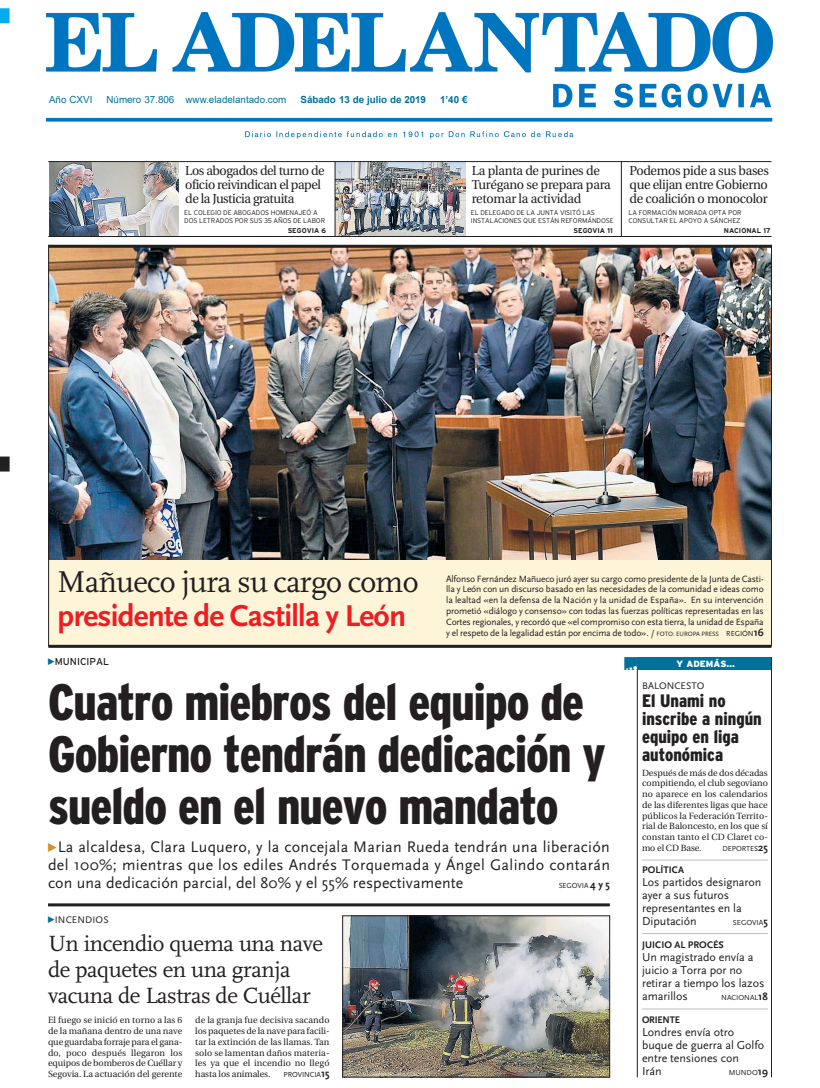
<style>
.page{position:relative;width:820px;height:1088px;background:#fff}
.page>*{position:absolute;margin:0;border:0;box-sizing:border-box;transform-origin:0 0}
.PRIMERA_título_4_col{font:900 condensed 51px/52px "Interstate Adobe";letter-spacing:-.02em;color:#231f20}
.Pie_engatillado_text{font:700 31.4px/34px "Scala Sans";letter-spacing:-.025em;color:#ee1d23}
.D_Titulo_DB{font:23px "FF Scala";letter-spacing:-.02em;color:#231f20}
.PRIMERA_título_4_col-2{font:900 condensed 18px/18px "Interstate Adobe";color:#231f20}
.Subtitulo_DB{font:16px/18px "Scala Sans";letter-spacing:.01em;color:#231f20;text-align:justify}
.V_Repor_Tit2col{font:13px/14px "Utopia";letter-spacing:-.025em;color:#231f20}
.PRIMERA_texto__y_ade{font:12px/13px "Scala Sans";letter-spacing:-.005em;color:#231f20}
.PRIMERA_epígrafe__y{font:700 10px "Scala Sans";letter-spacing:.005em;color:#231f20}
.PRIMERA_epígrafe__y-2{font:10px "Scala Sans";letter-spacing:.005em;color:#231f20}
.V_Epigrafe_sumario_D{font:10px "Scala Sans";letter-spacing:.015em;color:#231f20}
.V_Epigrafe_sumario_D-2{font:10px "Interstate Adobe";color:#231f20}
.PRIMERA_epígrafe__y-3{font:700 10px "Scala Sans";letter-spacing:-.02em;color:#231f20}
.t1{font:9.8px "Arial";color:#00719b}
.t2{font:700 9.8px "Arial";letter-spacing:-.005em;color:#00719b}
.Pie_engatillado_text-2{font:9.5px/10.8px "Scala Sans";letter-spacing:-.02em;color:#231f20;text-align:justify}
.Normal_primera_línea{font:9px/10.8px "Utopia";color:#231f20;text-align:justify}
.PRIMERA_epígrafe_neg{font:900 9px "Interstate Adobe";color:#fff}
.PRIMERA_texto__y_ade-2{font:7.6px "Scala Sans";color:#231f20}
.Normal_primera_línea-2{font:7.6px "Scala Sans";letter-spacing:-.015em;color:#231f20}
.Subtitulo_DB-2{font:7.6px "Scala Sans";letter-spacing:-.01em;color:#231f20}
.t3{font:700 7px "Interstate Adobe";color:#231f20}
.t4{font:300 6.9px/8.4px "Interstate Adobe";letter-spacing:-.015em;color:#231f20}
.s1{font-family:"FF Scala";font-weight:400;color:#231f20}
.s2{color:#00719b}
.s3{font-size:6.5px}
.s4{font-size:7.6px}
.s5{font-weight:700;font-size:10.8px}
.s6{color:#d8902a}
</style>
<div class="page">
<img style="left:45px;top:13px;width:729px;height:126px">
<div style="left:0;top:8px;width:10px;height:15px;background:#00aeef"></div>
<div style="left:0;top:457px;width:10px;height:15px;background:#231f20"></div>
<hr style="left:637px;top:670px;width:1px;height:407px;background:#231f20">
<hr style="left:642px;top:859px;width:125px;height:1px;background:#bcbdc0">
<div style="left:637px;top:657px;width:134px;height:13px;background:#00719b"></div>
<hr style="left:642px;top:933px;width:125px;height:1px;background:#bcbdc0">
<hr style="left:642px;top:1008px;width:125px;height:1px;background:#bcbdc0">
<img style="left:336px;top:162px;width:129px;height:74px">
<hr style="left:335px;top:161px;width:1px;height:75px;background:#231f20">
<img style="left:49px;top:162px;width:130px;height:74px">
<hr style="left:621px;top:161px;width:1px;height:75px;background:#231f20">
<hr style="left:48px;top:161px;width:723px;height:1px;background:#231f20">
<hr style="left:48px;top:236px;width:723px;height:1px;background:#231f20">
<hr style="left:48px;top:903px;width:561px;height:3px;background:#231f20">
<img style="left:344px;top:918px;width:263px;height:157px">
<div style="left:342px;top:916px;width:267px;height:161px;border:1px solid #231f20"></div>
<img style="left:49px;top:248px;width:722px;height:312px">
<div style="left:48px;top:560px;width:723px;height:86px;background:#fef4d8"></div>
<hr style="left:49px;top:245px;width:722px;height:3px;background:#231f20">
<hr style="left:48px;top:645px;width:723px;height:3px;background:#231f20">
<hr style="left:48px;top:245px;width:1px;height:401px;background:#231f20">
<hr style="left:771px;top:245px;width:1px;height:401px;background:#231f20">
<hr style="left:771px;top:657px;width:1px;height:420px;background:#231f20">
<p class="t1" style="left:49px;top:92px;width:45px">Año CXVI</p>
<p class="t1" style="left:106px;top:92px;width:181px">Número 37.806 www.eladelantado.com</p>
<p class="t2" style="left:300px;top:92px;width:127px">Sábado 13 de julio de 2019</p>
<p class="t2" style="left:440px;top:92px;width:29px">1’40 €</p>
<p class="V_Repor_Tit2col" style="left:185px;top:163px;width:141px">Los abogados del turno de oficio reivindican el papel de la Justicia gratuita</p>
<p class="V_Repor_Tit2col" style="left:472px;top:163px;width:140px">La planta de purines de<br>Turégano se prepara para retomar la actividad</p>
<p class="V_Repor_Tit2col" style="left:629px;top:163px;width:141px;text-align:justify">Podemos pide a sus bases que elijan entre Gobierno de coalición o monocolor</p>
<p class="t4" style="left:184px;top:208px;width:142px">EL COLEGIO DE ABOGADOS HOMENAJEÓ A<br>DOS LETRADOS POR SUS 35 AÑOS DE LABOR</p>
<p class="t4" style="left:471px;top:208px;width:144px">EL DELEGADO DE LA JUNTA VISITÓ LAS<br>INSTALACIONES QUE ESTÁN REFORMÁNDOSE</p>
<p class="t4" style="left:628px;top:208px;width:115px">LA FORMACIÓN MORADA OPTA POR<br>CONSULTAR EL APOYO A SÁNCHEZ</p>
<p class="t3" style="left:287px;top:227px;width:40px">SEGOVIA 6</p>
<p class="t3" style="left:573px;top:227px;width:41px">SEGOVIA 11</p>
<p class="t3" style="left:723px;top:227px;width:48px">NACIONAL 17</p>
<p class="Pie_engatillado_text" style="left:57px;top:566px;width:362px"><span class="s1">Mañueco jura su cargo como </span>presidente de Castilla y León</p>
<p class="V_Epigrafe_sumario_D-2" style="left:48px;top:656px;width:63px"><span class="s2">✔</span>MUNICIPAL</p>
<p class="Pie_engatillado_text-2" style="left:446px;top:573px;width:319px">Alfonso Fernández Mañueco juró ayer su cargo como presidente de la Junta de Casti&shy;lla y León con un discurso basado en las necesidades de la comunidad e ideas como la lealtad «en la defensa de la Nación y la unidad de España». En su intervención prometió «diálogo y consenso» con todas las fuerzas políticas representadas en las Cortes regionales, y recordó que «el compromiso con esta tierra, la unidad de España y el respeto de la legalidad están por encima de todo». / <span class="s3">FOTO: EUROPA PRESS</span> <span class="s4">REGIÓN</span><span class="s5">16</span></p>
<p class="PRIMERA_epígrafe_neg" style="left:676px;top:659px;width:60px">Y ADEMÁS…</p>
<p class="PRIMERA_título_4_col" style="left:48px;top:676px;width:559px">Cuatro miebros del equipo de<br>Gobierno tendrán dedicación y sueldo en el nuevo mandato</p>
<p class="Subtitulo_DB" style="left:48px;top:838px;width:563px"><span class="s6">✔</span>La alcaldesa, Clara Luquero, y la concejala Marian Rueda tendrán una liberación del 100%; mientras que los ediles Andrés Torquemada y Ángel Galindo contarán con una dedicación parcial, del 80% y el 55% respectivamente</p>
<p class="Subtitulo_DB-2" style="left:558px;top:882px;width:53px">SEGOVIA <span class="s5">4</span> <span class="s5">y</span> <span class="s5">5</span></p>
<p class="V_Epigrafe_sumario_D" style="left:48px;top:914px;width:62px"><span class="s2">✔</span>INCENDIOS</p>
<p class="D_Titulo_DB" style="left:48px;top:931px;width:276px">Un incendio quema una nave</p>
<p class="D_Titulo_DB" style="left:48px;top:957px;width:244px">de paquetes en una granja</p>
<p class="D_Titulo_DB" style="left:48px;top:983px;width:264px">vacuna de Lastras de Cuéllar</p>
<p class="Normal_primera_línea" style="left:48px;top:1015px;width:136px">El fuego se inició en torno a las 6 de la mañana dentro de una nave que guardaba forraje para el gana&shy;do, poco después llegaron los equipos de bomberos de Cuéllar y Segovia. La actuación del gerente</p>
<p class="Normal_primera_línea" style="left:195px;top:1015px;width:136px">de la granja fue decisiva sacando los paquetes de la nave para facili&shy;tar la extinción de las llamas. Tan solo se lamentan daños materia&shy;les ya que el incendio no llegó hasta los animales.</p>
<p class="Normal_primera_línea-2" style="left:283px;top:1071px;width:47px">PROVINCIA<span class="s5">15</span></p>
<p class="PRIMERA_epígrafe__y-2" style="left:642px;top:681px;width:64px">BALONCESTO</p>
<p class="PRIMERA_título_4_col-2" style="left:642px;top:692px;width:121px">El Unami no inscribe a ningún equipo en liga autonómica</p>
<p class="Normal_primera_línea" style="left:642px;top:767px;width:127px">Después de más de dos décadas compitiendo, el club segoviano no aparece en los calendarios de las diferentes ligas que hace públicos la Federación Territo&shy;rial de Baloncesto, en los que sí constan tanto el CD Claret co&shy;mo el CD Base.</p>
<p class="Normal_primera_línea-2" style="left:722px;top:844px;width:47px">DEPORTES<span class="s5">25</span></p>
<p class="PRIMERA_epígrafe__y" style="left:642px;top:864px;width:43px">POLÍTICA</p>
<p class="PRIMERA_texto__y_ade" style="left:642px;top:875px;width:121px">Los partidos designaron ayer a sus futuros representantes en la<br>Diputación</p>
<p class="PRIMERA_texto__y_ade-2" style="left:732px;top:918px;width:37px">SEGOVIA<span class="s5">5</span></p>
<p class="PRIMERA_epígrafe__y" style="left:642px;top:939px;width:83px">JUICIO AL PROCÉS</p>
<p class="PRIMERA_texto__y_ade" style="left:642px;top:951px;width:124px">Un magistrado envía a juicio a Torra por no retirar a tiempo los lazos amarillos</p>
<p class="PRIMERA_texto__y_ade-2" style="left:721px;top:993px;width:48px">NACIONAL<span class="s5">18</span></p>
<p class="PRIMERA_epígrafe__y-3" style="left:642px;top:1015px;width:39px">ORIENTE</p>
<p class="PRIMERA_texto__y_ade" style="left:642px;top:1026px;width:124px">Londres envía otro buque de guerra al Golfo entre tensiones con<br>Irán</p>
<p class="PRIMERA_texto__y_ade-2" style="left:728px;top:1069px;width:41px">MUNDO<span class="s5">19</span></p>
</div>
